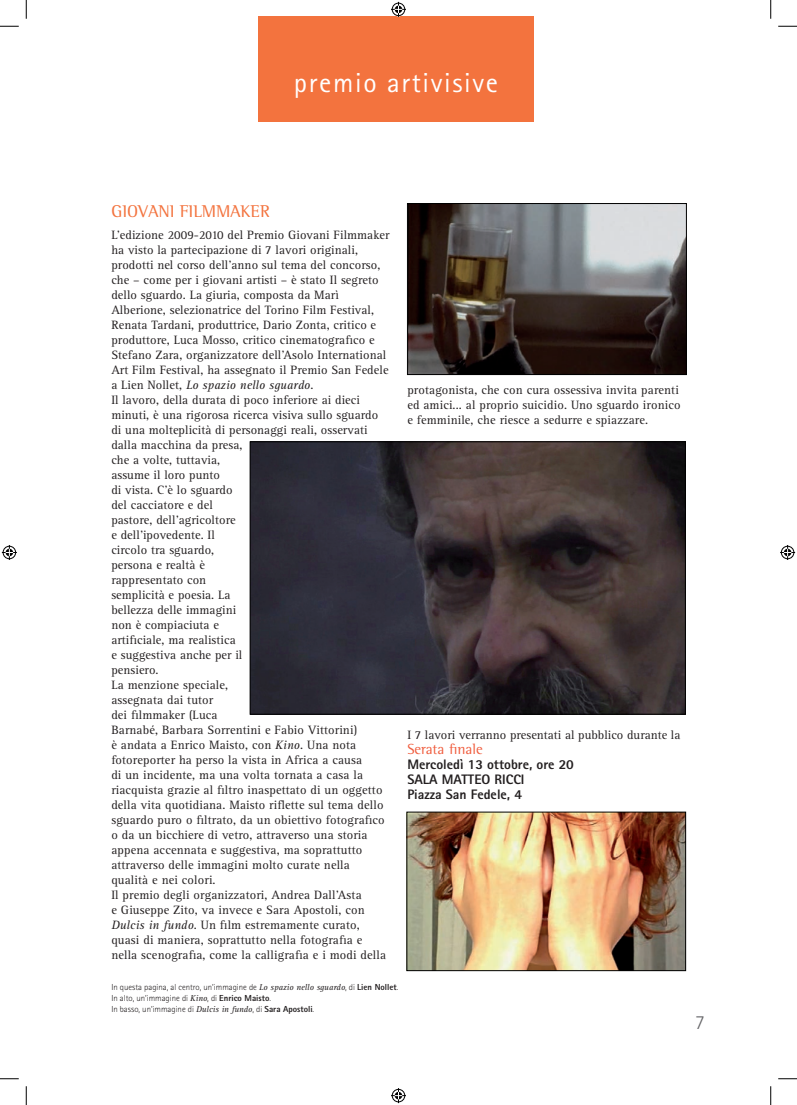
<style>
.page{position:relative;width:797px;height:1105px;background:#fff}
.page>*{position:absolute;margin:0;border:0;box-sizing:border-box;transform-origin:0 0}
.t1{font:27.5px "Agfa Rotis Sans Serif";letter-spacing:.06em;color:#fff}
.t2{font:300 20px "Agfa Rotis Sans Serif";color:#656568}
.t3{font:17.5px "Agfa Rotis Semi Serif";color:#f3733e}
.t4{font:15px "Agfa Rotis Semi Serif";color:#f05d3e}
.t5{font:800 13.75px/15px "Agfa Rotis Sans Serif";color:#231f20}
.t6{font:12.5px/15px "Agfa Rotis Serif";letter-spacing:.005em;color:#231f20}
.t7{font:300 8.75px/11.2px "Agfa Rotis Sans Serif";color:#231f20}
.s1{font-style:italic}
.s2{font-family:"Agfa Rotis Serif";font-weight:400;font-style:italic}
.s3{font-weight:800}
</style>
<div class="page">
<div style="left:258px;top:17px;width:275px;height:105px;background:#f3733e"></div>
<img style="left:409px;top:205px;width:275px;height:168px">
<div style="left:407px;top:203px;width:279px;height:172px;border:1px solid #000"></div>
<img style="left:409px;top:814px;width:274px;height:155px">
<div style="left:407px;top:812px;width:278px;height:159px;border:1px solid #000"></div>
<img style="left:252px;top:443px;width:431px;height:269px">
<div style="left:250px;top:441px;width:435px;height:273px;border:1px solid #000"></div>
<svg style="left:0;top:25px;width:19px;height:2px"></svg>
<svg style="left:778px;top:25px;width:19px;height:2px"></svg>
<svg style="left:0;top:1078px;width:19px;height:1px"></svg>
<svg style="left:778px;top:1078px;width:19px;height:1px"></svg>
<svg style="left:25px;top:0;width:2px;height:19px"></svg>
<svg style="left:25px;top:1086px;width:2px;height:19px"></svg>
<svg style="left:770px;top:0;width:1px;height:19px"></svg>
<svg style="left:770px;top:1086px;width:1px;height:19px"></svg>
<svg style="left:391px;top:2px;width:15px;height:15px"></svg>
<svg style="left:391px;top:1088px;width:15px;height:15px"></svg>
<svg style="left:2px;top:545px;width:15px;height:15px"></svg>
<svg style="left:780px;top:545px;width:15px;height:15px"></svg>
<h1 class="t1" style="left:294px;top:67px;width:206px">premio artivisive</h1>
<h3 class="t3" style="left:111px;top:201px;width:160px">GI OVANI FI LMM AKER</h3>
<p class="t6" style="left:111px;top:227px;width:280px">L’edizione 2009-2010 del Premio Giovani Filmmaker ha visto la partecipazione di 7 lavori originali, prodotti nel corso dell’anno sul tema del concorso, che – come per i giovani artisti – è stato Il segreto dello sguardo. La giuria, composta da Marì Alberione, selezionatrice del Torino Film Festival, Renata Tardani, produttrice, Dario Zonta, critico e produttore, Luca Mosso, critico cinematografico e Stefano Zara, organizzatore dell’Asolo International Art Film Festival, ha assegnato il Premio San Fedele a Lien Nollet, <span class="s1">Lo spazio nello sguardo</span>.<br>Il lavoro, della durata di poco inferiore ai dieci minuti, è una rigorosa ricerca visiva sullo sguardo di una molteplicità di personaggi reali, osservati dalla macchina da presa,<br>che a volte, tuttavia,<br>assume il loro punto<br>di vista. C’è lo sguardo<br>del cacciatore e del<br>pastore, dell’agricoltore<br>e dell’ipovedente. Il<br>circolo tra sguardo,<br>persona e realtà è<br>rappresentato con<br>semplicità e poesia. La<br>bellezza delle immagini<br>non è compiaciuta e<br>artificiale, ma realistica<br>e suggestiva anche per il<br>pensiero.<br>La menzione speciale,<br>assegnata dai tutor<br>dei filmmaker (Luca<br>Barnabé, Barbara Sorrentini e Fabio Vittorini)<br>è andata a Enrico Maisto, con <span class="s1">Kino</span>. Una nota fotoreporter ha perso la vista in Africa a causa<br>di un incidente, ma una volta tornata a casa la riacquista grazie al filtro inaspettato di un oggetto della vita quotidiana. Maisto riflette sul tema dello sguardo puro o filtrato, da un obiettivo fotografico o da un bicchiere di vetro, attraverso una storia appena accennata e suggestiva, ma soprattutto attraverso delle immagini molto curate nella qualità e nei colori.<br>Il premio degli organizzatori, Andrea Dall’Asta<br>e Giuseppe Zito, va invece e Sara Apostoli, con <span class="s1">Dulcis in fundo</span>. Un film estremamente curato, quasi di maniera, soprattutto nella fotografia e nella scenografia, come la calligrafia e i modi della</p>
<p class="t7" style="left:111px;top:981px;width:288px">In questa pagina, al centro, un’immagine de <span class="s2">Lo spazio nello sguardo</span>, di <span class="s3">Lien Nollet</span>.<br>In alto, un’immagine di <span class="s2">Kino</span>, di <span class="s3">Enrico Maisto</span>.<br>In basso, un’immagine di <span class="s2">Dulcis in fundo</span>, di <span class="s3">Sara Apostoli</span>.</p>
<p class="t6" style="left:407px;top:383px;width:275px">protagonista, che con cura ossessiva invita parenti ed amici... al proprio suicidio. Uno sguardo ironico e femminile, che riesce a sedurre e spiazzare.</p>
<p class="t6" style="left:407px;top:728px;width:274px">I 7 lavori verranno presentati al pubblico durante la</p>
<p class="t4" style="left:407px;top:740px;width:77px">SERATA FINALE</p>
<p class="t5" style="left:407px;top:757px;width:168px">Mercoledì 13 ottobre, ore 20<br>Sala</p>
<p class="t5" style="left:407px;top:772px;width:116px;text-indent:87px">Ricci<br>Piazza San Fedele, 4</p>
<p class="t5" style="left:442px;top:772px;width:20px">Matteo</p>
<h2 class="t2" style="left:695px;top:1011px;width:11px">7</h2>
</div>
